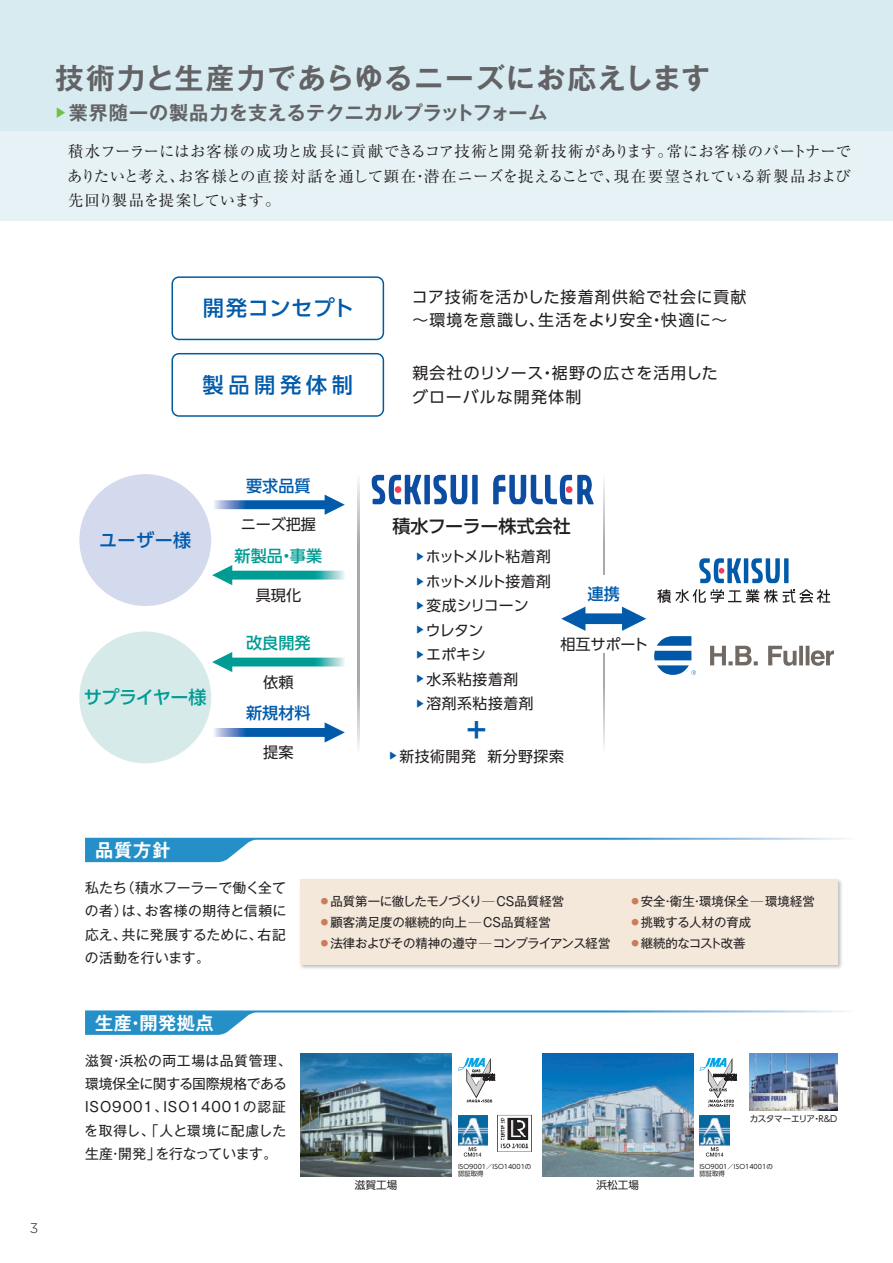
<style>
.page{position:relative;width:893px;height:1263px;background:#fff}
.page>*{position:absolute;margin:0;border:0;box-sizing:border-box;transform-origin:0 0}
.t1{font:700 28.65px "Gothic MB101 Pr 6 De";letter-spacing:.05em;color:#636366}
.t2{font:700 25.5px "UD Shin Go Pro";color:#015aaa}
.t3{font:500 21.3px "UD Shin Go Pro";letter-spacing:.03em;color:#015aaa}
.t4{font:500 21.3px "UD Shin Go Pro";letter-spacing:.075em;color:#015aaa}
.t5{font:700 19.2px "Gothic MB101 Pr 6 De";letter-spacing:.015em;color:#636366}
.t6{font:700 18.15px "Gothic MB101 Pr 6 De";letter-spacing:.025em;color:#fff}
.t7{font:500 18px "UD Shin Go Pro";color:#231f20}
.t8{font:500 18px "UD Shin Go Pro";letter-spacing:-.025em;color:#009c94}
.t9{font:500 18px "UD Shin Go Pro";letter-spacing:.025em;color:#015aaa}
.t10{font:500 16.2px "UD Shin Go Pro";color:#015aaa}
.t11{font:500 16.2px "UD Shin Go Pro";color:#009c94}
.t12{font:15.9px/23.4px "UD Shin Go Pro";letter-spacing:.06em;color:#231f20}
.t13{font:15.45px/24.5px "Ryumin Pr 6";letter-spacing:-.01em;color:#231f20;text-align:justify}
.t14{font:15.15px "UD Shin Go Pro";color:#231f20}
.t15{font:14.85px/24.5px "UD Shin Go Pro";color:#231f20}
.t16{font:14.85px "UD Shin Go Pro";letter-spacing:.035em;color:#231f20}
.t17{font:13.8px/23.4px "Gothic MB101 Pr 6";letter-spacing:.025em;color:#231f20;text-align:justify}
.t18{font:300 13.8px "Gotham";color:#231f20}
.t19{font:12.45px "Gothic MB101 Pr 6";color:#231f20}
.t20{font:12.45px "Gothic MB101 Pr 6";letter-spacing:-.03em;color:#231f20}
.t21{font:12.45px "Gothic MB101 Pr 6";letter-spacing:-.025em;color:#231f20}
.t22{font:12.45px "Gothic MB101 Pr 6";letter-spacing:-.055em;color:#231f20}
.t23{font:10.65px "UD Shin Go Pro";color:#231f20}
.t24{font:8.55px "UD Shin Go Pro";letter-spacing:-.055em;color:#231f20}
.t25{font:6.45px/7.6px "UD Shin Go Pro";color:#231f20}
</style>
<div class="page">
<img style="left:301px;top:1053px;width:150px;height:123px">
<img style="left:542px;top:1053px;width:151px;height:123px">
<svg style="left:458px;top:1058px;width:37px;height:44px"></svg>
<img style="left:458px;top:1115px;width:29px;height:32px">
<svg style="left:461px;top:1146px;width:23px;height:11px"></svg>
<svg style="left:464px;top:1147px;width:17px;height:9px"></svg>
<img style="left:497px;top:1114px;width:35px;height:38px">
<img style="left:699px;top:1115px;width:30px;height:32px">
<svg style="left:699px;top:1058px;width:37px;height:49px"></svg>
<svg style="left:703px;top:1146px;width:23px;height:11px"></svg>
<svg style="left:706px;top:1147px;width:17px;height:9px"></svg>
<img style="left:750px;top:1053px;width:88px;height:58px">
<div style="left:0;top:0;width:893px;height:221px;background:#d7ebf0"></div>
<div style="left:0;top:132px;width:893px;height:89px;background:#e6f2f5"></div>
<svg style="left:85px;top:838px;width:762px;height:24px"></svg>
<svg style="left:85px;top:1010px;width:762px;height:25px"></svg>
<div style="left:299px;top:878px;width:544px;height:92px;background:#231f20;opacity:.3"></div>
<div style="left:301px;top:880px;width:537px;height:85px;background:#f4e8db"></div>
<div style="left:171px;top:276px;width:213px;height:64px;border:1px solid #015a9d;border-radius:7px"></div>
<div style="left:171px;top:353px;width:213px;height:64px;border:1px solid #015a9d;border-radius:7px"></div>
<div style="left:79px;top:474px;width:132px;height:132px;background:#d4daed;border-radius:50%"></div>
<div style="left:79px;top:631px;width:132px;height:132px;background:#d6eaea;border-radius:50%"></div>
<svg style="left:214px;top:495px;width:131px;height:20px"></svg>
<svg style="left:212px;top:652px;width:133px;height:20px"></svg>
<svg style="left:212px;top:565px;width:133px;height:20px"></svg>
<svg style="left:214px;top:722px;width:131px;height:20px"></svg>
<div style="left:424px;top:475px;width:6px;height:29px;background:#0d4da1"></div>
<div style="left:472px;top:475px;width:6px;height:29px;background:#0d4da1"></div>
<svg style="left:372px;top:475px;width:49px;height:30px"></svg>
<svg style="left:433px;top:475px;width:34px;height:30px"></svg>
<svg style="left:493px;top:475px;width:101px;height:29px"></svg>
<svg style="left:358px;top:480px;width:1px;height:268px"></svg>
<svg style="left:603px;top:480px;width:1px;height:268px"></svg>
<div style="left:585px;top:576px;width:38px;height:77px;background:#fff"></div>
<svg style="left:561px;top:607px;width:85px;height:24px"></svg>
<svg style="left:654px;top:636px;width:42px;height:39px"></svg>
<svg style="left:710px;top:646px;width:124px;height:20px"></svg>
<hr style="left:744px;top:558px;width:4px;height:25px;background:#015aaa">
<svg style="left:784px;top:558px;width:4px;height:25px"></svg>
<svg style="left:751px;top:558px;width:29px;height:25px"></svg>
<svg style="left:699px;top:558px;width:42px;height:25px"></svg>
<svg style="left:658px;top:589px;width:119px;height:14px"></svg>
<svg style="left:783px;top:589px;width:47px;height:14px"></svg>
<h1 class="t1" style="left:55px;top:54px;width:656px">技術力と生産力であらゆるニーズにお応えします</h1>
<h3 class="t5" style="left:54px;top:96px;width:495px"><sup>▶</sup>業界随一の製品力を支えるテクニカルプラットフォーム</h3>
<p class="t13" style="left:67px;top:138px;width:785px">積水フーラーにはお客様の成功と成長に貢献できるコア技術と開発新技術があります。常にお客様のパートナーでありたいと考え、お客様との直接対話を通して顕在・潜在ニーズを捉えることで、現在要望されている新製品および先回り製品を提案しています。</p>
<p class="t18" style="left:30px;top:1220px;width:10px">3</p>
<h3 class="t3" style="left:203px;top:291px;width:153px">開発コンセプト</h3>
<h3 class="t4" style="left:203px;top:368px;width:152px">製品開発体制</h3>
<h3 class="t9" style="left:99px;top:525px;width:94px">ユーザー様</h3>
<h3 class="t8" style="left:84px;top:683px;width:124px">サプライヤー様</h3>
<p class="t10" style="left:246px;top:472px;width:66px">要求品質</p>
<p class="t14" style="left:241px;top:512px;width:77px">ニーズ把握</p>
<p class="t11" style="left:235px;top:543px;width:89px">新製品・事業</p>
<p class="t14" style="left:256px;top:583px;width:47px">具現化</p>
<p class="t11" style="left:246px;top:630px;width:66px">改良開発</p>
<p class="t14" style="left:263px;top:670px;width:32px">依頼</p>
<p class="t10" style="left:246px;top:700px;width:66px">新規材料</p>
<p class="t14" style="left:263px;top:740px;width:32px">提案</p>
<h3 class="t6" style="left:95px;top:835px;width:77px">品質方針</h3>
<p class="t12" style="left:412px;top:284px;width:336px">コア技術を活かした接着剤供給で社会に貢献〜環境を意識し、生活をより安全・快適に〜</p>
<p class="t12" style="left:412px;top:361px;width:307px">親会社のリソース・裾野の広さを活用したグローバルな開発体制</p>
<h3 class="t7" style="left:392px;top:511px;width:180px">積水フーラー株式会社</h3>
<p class="t15" style="left:415px;top:544px;width:138px"><sup>▶︎</sup> ホットメルト粘着剤<sup>▶︎</sup> ホットメルト接着剤<sup>▶︎</sup> 変成シリコーン<br><sup>▶︎</sup> ウレタン<br><sup>▶︎</sup> エポキシ<br><sup>▶︎</sup> 水系粘接着剤<br><sup>▶︎</sup> 溶剤系粘接着剤</p>
<p class="t16" style="left:388px;top:744px;width:177px"><sup>▶︎</sup> 新技術開発 新分野探索</p>
<p class="t10" style="left:588px;top:581px;width:34px">連携</p>
<p class="t14" style="left:560px;top:632px;width:89px">相互サポート</p>
<h2 class="t2" style="left:464px;top:709px;width:27px">＋</h2>
<p class="t17" style="left:85px;top:875px;width:203px">私たち（積水フーラーで働く全ての者）は、お客様の期待と信頼に応え、共に発展するために、右記の活動を行います。</p>
<h3 class="t6" style="left:95px;top:1007px;width:120px">生産・開発拠点</h3>
<p class="t17" style="left:84px;top:1048px;width:209px;text-align:left">滋賀・浜松の両工場は品質管理、環境保全に関する国際規格である<br>ISO9001、ISO14001の認証を取得し、「人と環境に配慮した生産・開発」を行なっています。</p>
<p class="t21" style="left:321px;top:891px;width:245px"><sup>●</sup> 品質第一に徹したモノづくり─CS品質経営</p>
<p class="t19" style="left:631px;top:891px;width:185px"><sup>●</sup> 安全・衛生・環境保全─環境経営</p>
<p class="t19" style="left:321px;top:912px;width:231px"><sup>●</sup> 顧客満足度の継続的向上─CS品質経営</p>
<p class="t19" style="left:631px;top:912px;width:121px"><sup>●</sup> 挑戦する人材の育成</p>
<p class="t20" style="left:321px;top:933px;width:291px"><sup>●</sup> 法律およびその精神の遵守 ─コンプライアンス経営</p>
<p class="t22" style="left:631px;top:933px;width:116px"><sup>●</sup> 継続的なコスト改善</p>
<p class="t24" style="left:750px;top:1112px;width:89px">カスタマーエリア・R&amp;D</p>
<p class="t25" style="left:458px;top:1162px;width:75px">ISO9001／ISO14001の認証取得</p>
<p class="t25" style="left:699px;top:1162px;width:75px">ISO9001／ISO14001の認証取得</p>
<p class="t23" style="left:355px;top:1176px;width:44px">滋賀工場</p>
<p class="t23" style="left:596px;top:1176px;width:44px">浜松工場</p>
</div>
